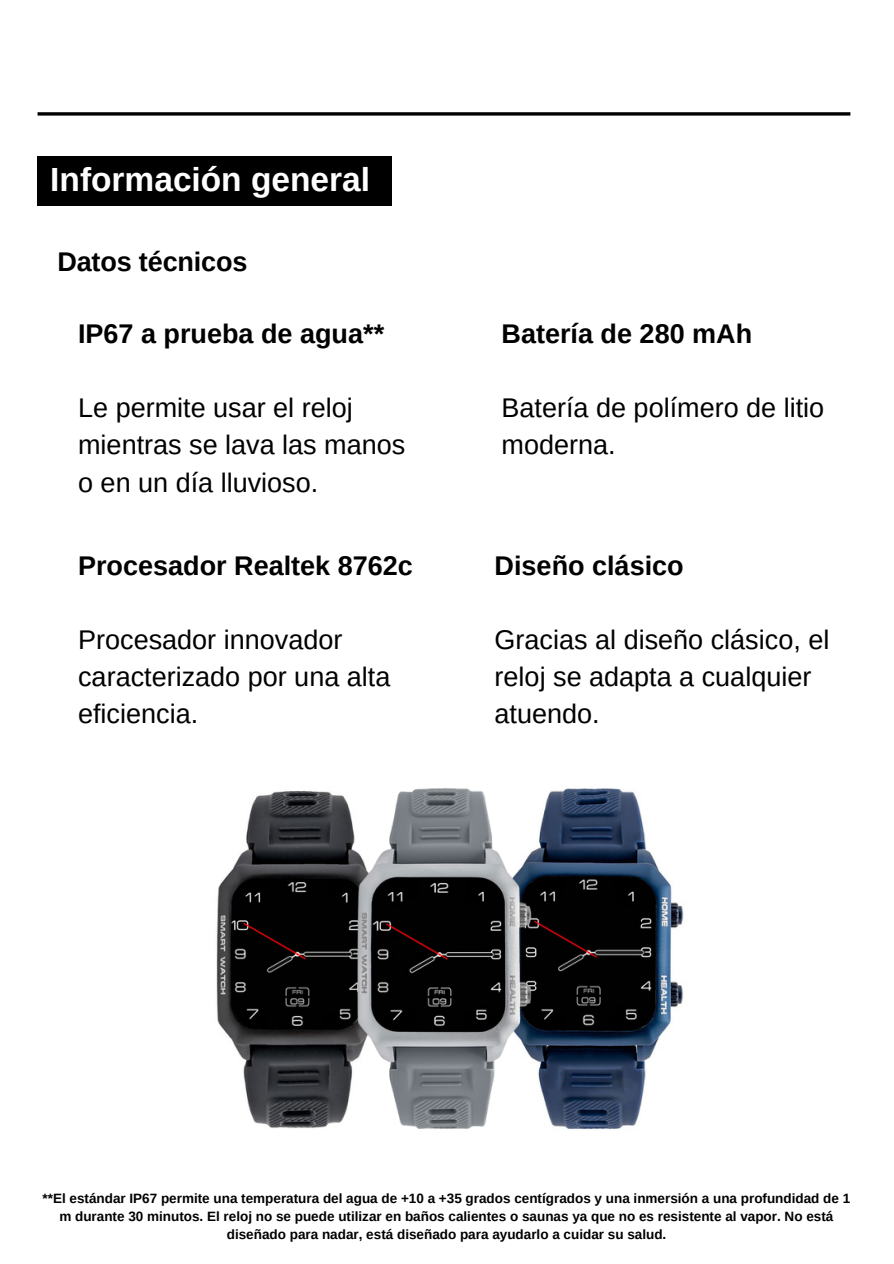
<style>
.page{position:relative;width:894px;height:1264px;background:#fff}
.page>*{position:absolute;margin:0;border:0;box-sizing:border-box;transform-origin:0 0}
.t1{font:700 33.45px "Arimo";color:#fff}
.t2{font:27px/37.2px "Arimo";color:#000}
.t3{font:700 27px "Arimo";color:#000}
.t4{font:700 13.5px/18px "Arimo";color:#000;text-align:center}
</style>
<div class="page">
<svg style="left:38px;top:112px;width:812px;height:4px;background:#272727"></svg>
<div style="left:38px;top:156px;width:353px;height:50px;background:#000"></div>
<img style="left:635px;top:795px;width:49px;height:330px">
<img style="left:216px;top:853px;width:26px;height:205px">
<img style="left:242px;top:788px;width:393px;height:341px">
<p class="t1" style="left:50px;top:160px;width:321px">Información general</p>
<p class="t3" style="left:57px;top:246px;width:191px">Datos técnicos</p>
<p class="t3" style="left:78px;top:318px;width:307px">IP67 a prueba de agua**</p>
<p class="t3" style="left:501px;top:318px;width:252px">Batería de 280 mAh</p>
<p class="t2" style="left:78px;top:389px;width:328px">Le permite usar el reloj mientras se lava las manos o en un día lluvioso.</p>
<h2 class="t2" style="left:501px;top:389px;width:324px">Batería de polímero de litio moderna.</h2>
<h3 class="t3" style="left:78px;top:550px;width:336px">Procesador Realtek 8762c</h3>
<p class="t3" style="left:494px;top:550px;width:190px">Diseño clásico</p>
<p class="t2" style="left:78px;top:621px;width:314px">Procesador innovador caracterizado por una alta eficiencia.</p>
<p class="t2" style="left:494px;top:621px;width:336px">Gracias al diseño clásico, el reloj se adapta a cualquier atuendo.</p>
<p class="t4" style="left:42px;top:1189px;width:809px">**El estándar IP67 permite una temperatura del agua de +10 a +35 grados centígrados y una inmersión a una profundidad de 1 m durante 30 minutos. El reloj no se puede utilizar en baños calientes o saunas ya que no es resistente al vapor. No está diseñado para nadar, está diseñado para ayudarlo a cuidar su salud.</p>
</div>
